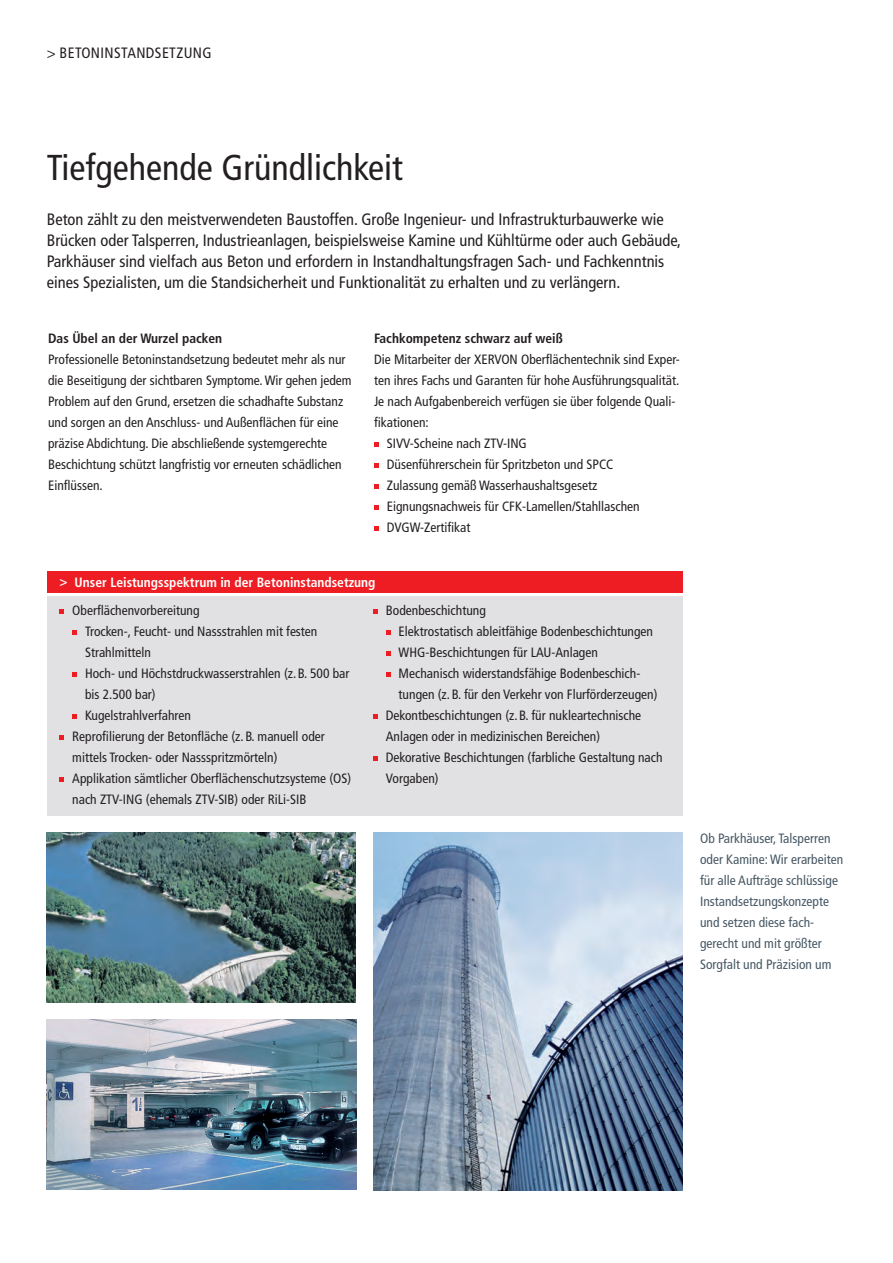
<style>
.page{position:relative;width:893px;height:1263px;background:#fff}
.page>*{position:absolute;margin:0;border:0;box-sizing:border-box;transform-origin:0 0}
.t1{font:condensed 36px "Frutiger LT Pro";color:#231f20}
.t2{font:condensed 16.5px/21px "Frutiger LT Pro";color:#231f20}
.t3{font:condensed 15px "Frutiger LT Pro";letter-spacing:.025em;color:#231f20}
.t4{font:condensed 13.5px/21px "Frutiger LT Pro";color:#231f20}
.t5{font:condensed 13.5px/21px "Frutiger LT Pro";color:#475865}
.t6{font:700 condensed 13.5px "Frutiger LT Pro";color:#231f20}
.t7{font:700 condensed 13.5px "Frutiger LT Pro";color:#fff}
</style>
<div class="page">
<img style="left:373px;top:832px;width:309px;height:358px">
<img style="left:46px;top:832px;width:310px;height:170px">
<img style="left:47px;top:1019px;width:309px;height:170px">
<div style="left:47px;top:597px;width:635px;height:219px;background:#e1e1e3"></div>
<svg style="left:60px;top:609px;width:4px;height:4px"></svg>
<svg style="left:72px;top:630px;width:5px;height:4px"></svg>
<svg style="left:72px;top:672px;width:5px;height:4px"></svg>
<svg style="left:72px;top:714px;width:5px;height:4px"></svg>
<svg style="left:60px;top:735px;width:4px;height:4px"></svg>
<svg style="left:60px;top:777px;width:4px;height:4px"></svg>
<svg style="left:373px;top:609px;width:5px;height:4px"></svg>
<svg style="left:386px;top:630px;width:5px;height:4px"></svg>
<svg style="left:386px;top:651px;width:5px;height:4px"></svg>
<svg style="left:386px;top:672px;width:5px;height:4px"></svg>
<svg style="left:373px;top:714px;width:5px;height:4px"></svg>
<svg style="left:373px;top:756px;width:5px;height:4px"></svg>
<svg style="left:374px;top:442px;width:5px;height:4px"></svg>
<svg style="left:374px;top:463px;width:5px;height:4px"></svg>
<svg style="left:374px;top:484px;width:5px;height:4px"></svg>
<svg style="left:374px;top:505px;width:5px;height:4px"></svg>
<svg style="left:374px;top:526px;width:5px;height:4px"></svg>
<div style="left:47px;top:571px;width:635px;height:22px;background:#ee1d23"></div>
<p class="t3" style="left:47px;top:44px;width:166px">&gt; BETONINSTANDSETZUNG</p>
<h1 class="t1" style="left:47px;top:147px;width:357px">Tiefgehende Gründlichkeit</h1>
<p class="t2" style="left:47px;top:209px;width:636px">Beton zählt zu den meistverwendeten Baustoffen. Große Ingenieur- und Infrastrukturbauwerke wie Brücken oder Talsperren, Industrieanlagen, beispielsweise Kamine und Kühltürme oder auch Gebäude, Parkhäuser sind vielfach aus Beton und erfordern in Instandhaltungsfragen Sach- und Fachkenntnis eines Spezialisten, um die Standsicherheit und Funktionalität zu erhalten und zu verlängern.</p>
<p class="t6" style="left:48px;top:331px;width:176px">Das Übel an der Wurzel packen</p>
<p class="t4" style="left:48px;top:349px;width:305px">Professionelle Betoninstandsetzung bedeutet mehr als nur die Beseitigung der sichtbaren Symptome. Wir gehen jedem Problem auf den Grund, ersetzen die schadhafte Substanz und sorgen an den Anschluss- und Außenflächen für eine präzise Abdichtung. Die abschließende systemgerechte Beschichtung schützt langfristig vor erneuten schädlichen Einflüssen.</p>
<p class="t6" style="left:374px;top:331px;width:190px">Fachkompetenz schwarz auf weiß</p>
<p class="t4" style="left:374px;top:349px;width:307px">Die Mitarbeiter der XERVON Oberflächentechnik sind Exper-</p>
<p class="t4" style="left:374px;top:370px;width:307px">ten ihres Fachs und Garanten für hohe Ausführungsqualität.</p>
<p class="t4" style="left:374px;top:391px;width:303px">Je nach Aufgabenbereich verfügen sie über folgende Quali-</p>
<p class="t4" style="left:374px;top:412px;width:56px">fikationen:</p>
<p class="t4" style="left:387px;top:433px;width:142px">SIVV-Scheine nach ZTV-ING</p>
<p class="t4" style="left:387px;top:454px;width:228px">Düsenführerschein für Spritzbeton und SPCC</p>
<p class="t4" style="left:387px;top:475px;width:212px">Zulassung gemäß Wasserhaushaltsgesetz</p>
<p class="t4" style="left:387px;top:496px;width:254px">Eignungsnachweis für CFK-Lamellen/Stahllaschen</p>
<p class="t4" style="left:387px;top:517px;width:85px">DVGW-Zertifikat</p>
<p class="t7" style="left:60px;top:574px;width:317px">&gt; Unser Leistungsspektrum in der Betoninstandsetzung</p>
<p class="t4" style="left:72px;top:600px;width:129px">Oberflächenvorbereitung</p>
<p class="t4" style="left:85px;top:621px;width:234px">Trocken-, Feucht- und Nassstrahlen mit festen</p>
<p class="t4" style="left:85px;top:642px;width:67px">Strahlmitteln</p>
<p class="t4" style="left:85px;top:663px;width:266px">Hoch- und Höchstdruckwasserstrahlen (z.B. 500 bar</p>
<p class="t4" style="left:85px;top:684px;width:72px">bis 2.500 bar)</p>
<p class="t4" style="left:85px;top:705px;width:107px">Kugelstrahlverfahren</p>
<p class="t4" style="left:72px;top:726px;width:254px">Reprofilierung der Betonfläche (z.B. manuell oder</p>
<p class="t4" style="left:72px;top:747px;width:207px">mittels Trocken- oder Nassspritzmörteln)</p>
<p class="t4" style="left:72px;top:768px;width:280px">Applikation sämtlicher Oberflächenschutzsysteme (OS)</p>
<p class="t4" style="left:72px;top:789px;width:236px">nach ZTV-ING (ehemals ZTV-SIB) oder RiLi-SIB</p>
<p class="t4" style="left:386px;top:600px;width:102px">Bodenbeschichtung</p>
<p class="t4" style="left:399px;top:621px;width:256px">Elektrostatisch ableitfähige Bodenbeschichtungen</p>
<p class="t4" style="left:399px;top:642px;width:201px">WHG-Beschichtungen für LAU-Anlagen</p>
<p class="t4" style="left:399px;top:663px;width:243px">Mechanisch widerstandsfähige Bodenbeschich-</p>
<p class="t4" style="left:399px;top:684px;width:260px">tungen (z.B. für den Verkehr von Flurförderzeugen)</p>
<p class="t4" style="left:386px;top:705px;width:257px">Dekontbeschichtungen (z.B. für nukleartechnische</p>
<p class="t4" style="left:386px;top:726px;width:216px">Anlagen oder in medizinischen Bereichen)</p>
<p class="t4" style="left:386px;top:747px;width:278px">Dekorative Beschichtungen (farbliche Gestaltung nach</p>
<p class="t4" style="left:386px;top:768px;width:54px">Vorgaben)</p>
<p class="t5" style="left:700px;top:827px;width:145px">Ob Parkhäuser, Talsperren oder Kamine: Wir erarbeiten für alle Aufträge schlüssige<br>Instandsetzungskonzepte und setzen diese fach&shy;gerecht und mit größter<br>Sorgfalt und Präzision um</p>
</div>
